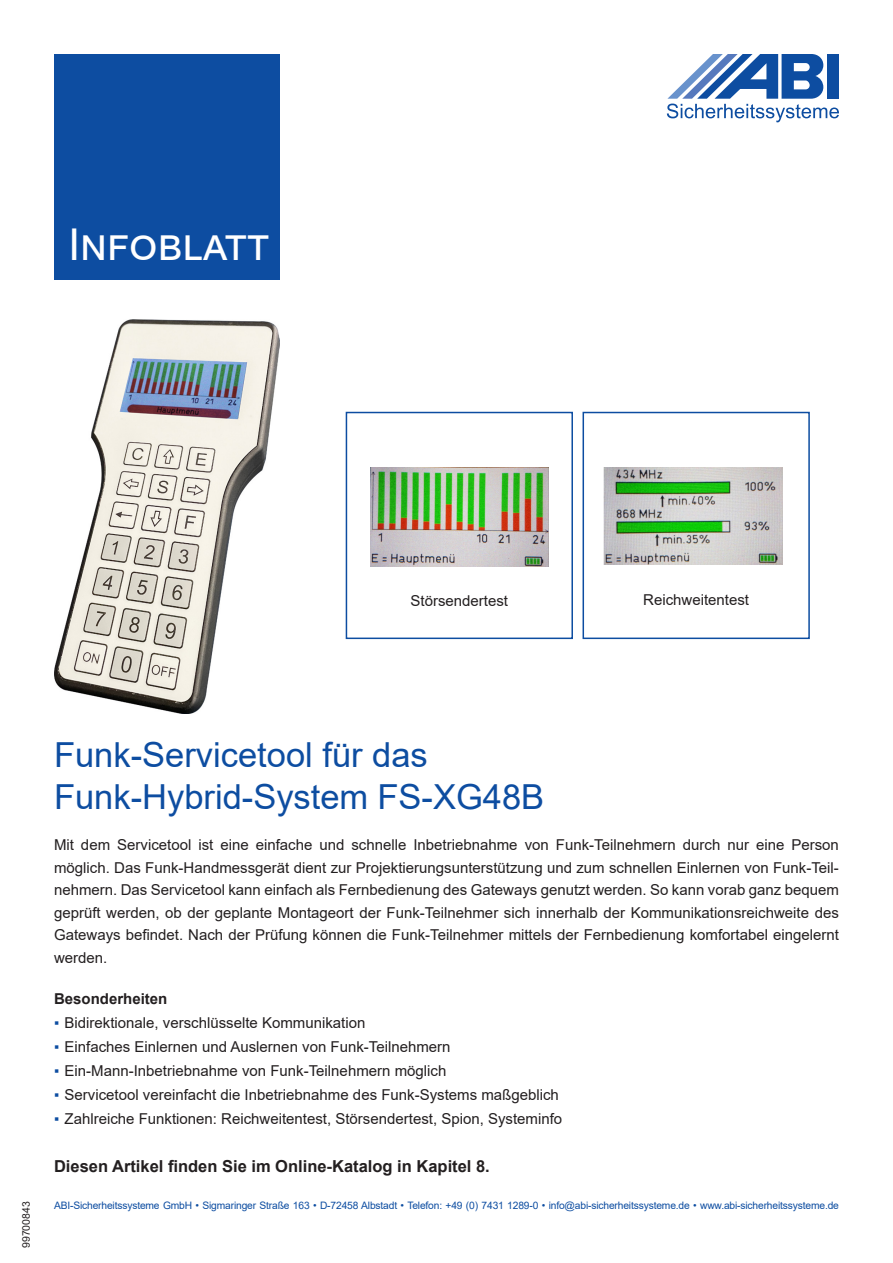
<style>
.page{position:relative;width:893px;height:1263px;background:#fff}
.page>*{position:absolute;margin:0;border:0;box-sizing:border-box;transform-origin:0 0}
.t1{font:43.8px "Arial";color:#fff}
.t2{font:34.5px/41.4px "Arial";color:#0d4da1}
.t3{font:700 16.5px "Arial";color:#231f20}
.t4{font:15px/22.5px "Arial";color:#231f20;text-align:justify}
.t5{font:700 15px "Arial";color:#231f20}
.t6{font:10.5px "Arial";color:#231f20}
.t7{font:10.2px "Arial";letter-spacing:-.015em;color:#0d4da1}
.s1{color:#0d4da1}
</style>
<div class="page">
<svg style="left:667px;top:54px;width:172px;height:68px"></svg>
<img style="left:54px;top:319px;width:226px;height:394px">
<div style="left:346px;top:412px;width:227px;height:227px;border:2px solid #0d4da1"></div>
<div style="left:582px;top:412px;width:228px;height:227px;border:2px solid #0d4da1"></div>
<img style="left:370px;top:468px;width:179px;height:98px">
<img style="left:603px;top:468px;width:179px;height:97px">
<div style="left:54px;top:54px;width:226px;height:226px;background:#0d4da1"></div>
<h1 class="t1" style="left:68px;top:215px;width:203px">Infoblatt</h1>
<p class="t4" style="left:411px;top:589px;width:99px">Störsendertest</p>
<p class="t4" style="left:643px;top:588px;width:107px">Reichweitentest</p>
<p class="t6" style="left:19px;top:1248px;width:48px;rotate:-90deg">99700843</p>
<h2 class="t2" style="left:54px;top:734px;width:492px">Funk-Servicetool für das<br>Funk-Hybrid-System FS-XG48B</h2>
<p class="t4" style="left:54px;top:833px;width:786px">Mit dem Servicetool ist eine einfache und schnelle Inbetriebnahme von Funk-Teilnehmern durch nur eine Person möglich. Das Funk-Handmessgerät dient zur Projektierungsunterstützung und zum schnellen Einlernen von Funk-Teil&shy;nehmern. Das Servicetool kann einfach als Fernbedienung des Gateways genutzt werden. So kann vorab ganz bequem geprüft werden, ob der geplante Montageort der Funk-Teilnehmer sich innerhalb der Kommunikationsreichweite des Gateways befindet. Nach der Prüfung können die Funk-Teilnehmer mittels der Fernbedienung komfortabel eingelernt werden.</p>
<p class="t5" style="left:54px;top:989px;width:115px">Besonderheiten</p>
<p class="t4" style="left:54px;top:1012px;width:313px"><span class="s1">▪</span> Bidirektionale, verschlüsselte Kommunikation</p>
<p class="t4" style="left:54px;top:1036px;width:398px"><span class="s1">▪</span> Einfaches Einlernen und Auslernen von Funk-Teilnehmern</p>
<p class="t4" style="left:54px;top:1060px;width:394px"><span class="s1">▪</span> Ein-Mann-Inbetriebnahme von Funk-Teilnehmern möglich</p>
<p class="t4" style="left:54px;top:1084px;width:506px"><span class="s1">▪</span> Servicetool vereinfacht die Inbetriebnahme des Funk-Systems maßgeblich</p>
<p class="t4" style="left:54px;top:1108px;width:510px"><span class="s1">▪</span> Zahlreiche Funktionen: Reichweitentest, Störsendertest, Spion, Systeminfo</p>
<p class="t3" style="left:54px;top:1155px;width:437px">Diesen Artikel finden Sie im Online-Katalog in Kapitel 8.</p>
<p class="t7" style="left:54px;top:1198px;width:786px">ABI-Sicherheitssysteme GmbH • Sigmaringer Straße 163 • D-72458 Albstadt • Telefon: +49 (0) 7431 1289-0 • info@abi-sicherheitssysteme.de • www.abi-sicherheitssysteme.de</p>
</div>
